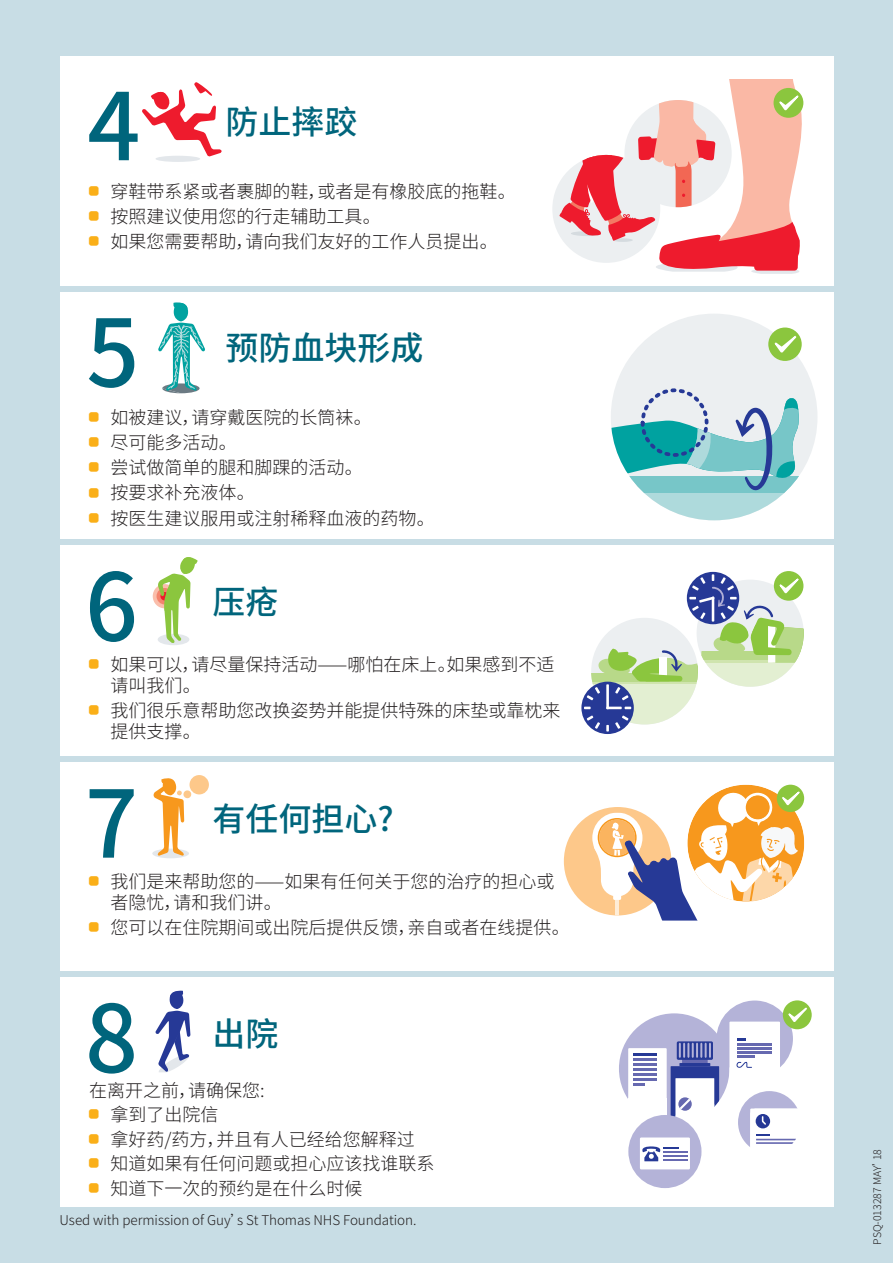
<style>
.page{position:relative;width:893px;height:1263px;background:#c8dde5}
.page>*{position:absolute;margin:0;border:0;box-sizing:border-box;transform-origin:0 0}
.t1{font:500 93px "Noto Sans CJ Ksc";color:#00657c}
.Sub_Heads{font:500 33px "Noto Sans CJ Ksc";color:#00657c}
.Bullets{font:300 18px/21px "Noto Sans CJ Ksc";color:#231f20}
.Body_copy{font:300 13.5px "Noto Sans CJ Ksc";letter-spacing:-.005em;color:#231f20}
.t2{font:300 10.5px "Noto Sans CJ Ksc";color:#231f20}
</style>
<div class="page">
<div style="left:60px;top:545px;width:773px;height:211px;background:#fff"></div>
<svg style="left:153px;top:584px;width:23px;height:24px"></svg>
<div style="left:157px;top:588px;width:16px;height:16px;background:#f4846d;border-radius:50%"></div>
<svg style="left:158px;top:557px;width:40px;height:88px"></svg>
<svg style="left:726px;top:681px;width:48px;height:6px"></svg>
<div style="left:774px;top:571px;width:29px;height:30px;background:#8bc63e;border-radius:50%"></div>
<svg style="left:592px;top:684px;width:105px;height:40px;fill:#e3efd2"></svg>
<svg style="left:592px;top:681px;width:105px;height:3px"></svg>
<div style="left:591px;top:673px;width:107px;height:8px;background:#b8d989"></div>
<svg style="left:598px;top:574px;width:206px;height:107px"></svg>
<div style="left:581px;top:682px;width:53px;height:52px;background:#263996;border-radius:50%"></div>
<svg style="left:615px;top:687px;width:13px;height:13px"></svg>
<svg style="left:584px;top:707px;width:7px;height:2px"></svg>
<svg style="left:587px;top:687px;width:13px;height:13px"></svg>
<svg style="left:587px;top:715px;width:13px;height:14px"></svg>
<svg style="left:606px;top:725px;width:3px;height:6px"></svg>
<svg style="left:615px;top:715px;width:13px;height:14px"></svg>
<hr style="left:606px;top:684px;width:3px;height:25px;background:#fff">
<svg style="left:606px;top:707px;width:25px;height:2px"></svg>
<div style="left:60px;top:977px;width:773px;height:229px;background:#fff"></div>
<svg style="left:155px;top:990px;width:35px;height:82px"></svg>
<div style="left:619px;top:1013px;width:110px;height:111px;background:#b4b3d8;border-radius:50%"></div>
<div style="left:628px;top:1115px;width:73px;height:73px;background:#b4b3d8;border-radius:50%"></div>
<div style="left:640px;top:1137px;width:50px;height:32px;background:#fff"></div>
<svg style="left:783px;top:1000px;width:29px;height:29px"></svg>
<svg style="left:628px;top:1000px;width:180px;height:161px"></svg>
<div style="left:60px;top:762px;width:773px;height:209px;background:#fff"></div>
<div style="left:152px;top:849px;width:37px;height:9px;background:#e3e7eb;border-radius:50%"></div>
<svg style="left:154px;top:778px;width:38px;height:78px"></svg>
<div style="left:190px;top:775px;width:19px;height:19px;background:#fdc88a;border-radius:50%"></div>
<div style="left:777px;top:785px;width:27px;height:27px;background:#8bc63e;border-radius:50%"></div>
<div style="left:564px;top:807px;width:107px;height:108px;background:#fdc88a;border-radius:50%"></div>
<svg style="left:588px;top:790px;width:213px;height:130px"></svg>
<div style="left:60px;top:292px;width:773px;height:247px;background:#fff"></div>
<div style="left:174px;top:303px;width:14px;height:18px;background:#00a2a0;border-radius:50%"></div>
<svg style="left:173px;top:302px;width:15px;height:6px"></svg>
<svg style="left:158px;top:323px;width:47px;height:70px"></svg>
<div style="left:611px;top:314px;width:206px;height:206px;background:#eceff1;border-radius:50%"></div>
<svg style="left:644px;top:493px;width:140px;height:27px;fill:#aedadc"></svg>
<svg style="left:641px;top:490px;width:146px;height:3px"></svg>
<svg style="left:611px;top:397px;width:188px;height:93px"></svg>
<div style="left:641px;top:388px;width:67px;height:69px;border:4px dashed #263996;border-radius:50%"></div>
<div style="left:768px;top:327px;width:34px;height:34px;background:#8bc63e;border-radius:50%"></div>
<svg style="left:774px;top:335px;width:23px;height:18px"></svg>
<div style="left:60px;top:56px;width:773px;height:230px;background:#fff"></div>
<svg style="left:142px;top:82px;width:80px;height:80px"></svg>
<div style="left:552px;top:155px;width:108px;height:108px;background:#eceff1;border-radius:50%"></div>
<svg style="left:559px;top:80px;width:245px;height:194px"></svg>
<p class="t1" style="left:87px;top:74px;width:55px">4</p>
<p class="Sub_Heads" style="left:225px;top:103px;width:133px">防止摔跤</p>
<p class="Bullets" style="left:111px;top:181px;width:407px">穿鞋带系紧或者裹脚的鞋，或者是有橡胶底的拖鞋。</p>
<p class="Bullets" style="left:111px;top:206px;width:272px">按照建议使用您的行走辅助工具。</p>
<p class="Bullets" style="left:111px;top:231px;width:389px">如果您需要帮助，请向我们友好的工作人员提出。</p>
<p class="t1" style="left:86px;top:300px;width:55px">5</p>
<p class="Sub_Heads" style="left:225px;top:329px;width:199px">预防血块形成</p>
<p class="Bullets" style="left:111px;top:407px;width:263px">如被建议，请穿戴医院的长筒袜。</p>
<p class="Bullets" style="left:111px;top:432px;width:128px">尽可能多活动。</p>
<p class="Bullets" style="left:111px;top:457px;width:254px">尝试做简单的腿和脚踝的活动。</p>
<p class="Bullets" style="left:111px;top:483px;width:146px">按要求补充液体。</p>
<p class="Bullets" style="left:111px;top:508px;width:326px">按医生建议服用或注射稀释血液的药物。</p>
<p class="t1" style="left:85px;top:554px;width:55px">6</p>
<p class="Sub_Heads" style="left:213px;top:583px;width:67px">压疮</p>
<p class="Bullets" style="left:111px;top:654px;width:445px">如果可以，请尽量保持活动——哪怕在床上。如果感到不适请叫我们。</p>
<p class="Bullets" style="left:111px;top:700px;width:452px">我们很乐意帮助您改换姿势并能提供特殊的床垫或靠枕来提供支撑。</p>
<p class="t1" style="left:85px;top:771px;width:55px">7</p>
<p class="Sub_Heads" style="left:213px;top:800px;width:183px">有任何担心?</p>
<p class="Bullets" style="left:111px;top:871px;width:445px">我们是来帮助您的——如果有任何关于您的治疗的担心或者隐忧，请和我们讲。</p>
<p class="Bullets" style="left:111px;top:917px;width:461px">您可以在住院期间或出院后提供反馈，亲自或者在线提供。</p>
<p class="t1" style="left:85px;top:986px;width:55px">8</p>
<p class="Sub_Heads" style="left:213px;top:1015px;width:67px">出院</p>
<p class="Bullets" style="left:89px;top:1080px;width:177px">在离开之前，请确保您:</p>
<p class="Bullets" style="left:111px;top:1104px;width:110px">拿到了出院信</p>
<p class="Bullets" style="left:111px;top:1129px;width:306px">拿好药/药方，并且有人已经给您解释过</p>
<p class="Bullets" style="left:111px;top:1153px;width:326px">知道如果有任何问题或担心应该找谁联系</p>
<p class="Bullets" style="left:111px;top:1178px;width:254px">知道下一次的预约是在什么时候</p>
<p class="Body_copy" style="left:60px;top:1213px;width:358px">Used with permission of Guy’s St Thomas NHS Foundation.</p>
<p class="t2" style="left:871px;top:1245px;width:97px;rotate:-90deg">PSQ-013287 MAY’18</p>
</div>
